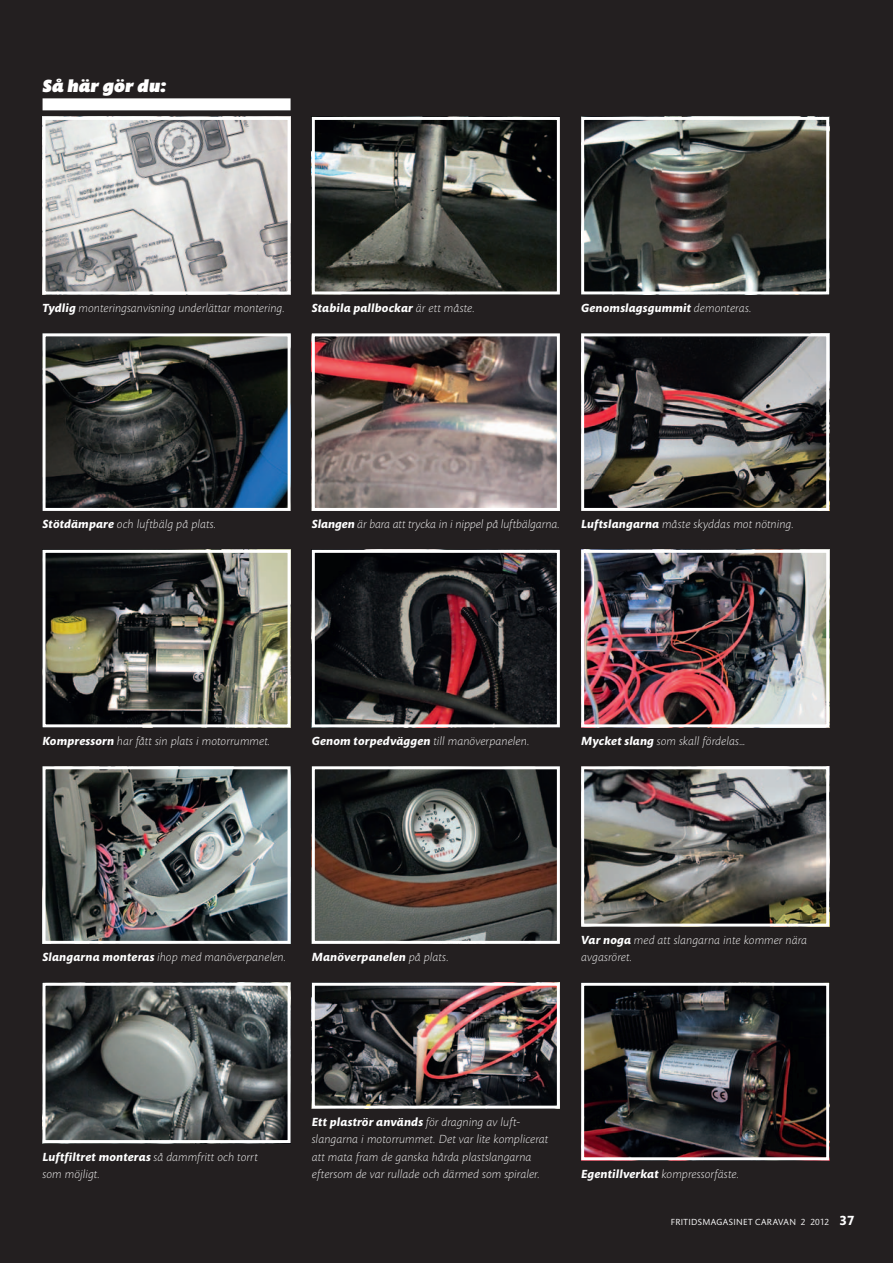
<style>
.page{position:relative;width:893px;height:1263px;background:#231f20}
.page>*{position:absolute;margin:0;border:0;box-sizing:border-box;transform-origin:0 0}
.t1{font:italic 900 18px "Mundo Sans";letter-spacing:.005em;color:#fff}
.t2{font:italic 300 12px/17.2px "Mundo Sans";letter-spacing:.01em;color:#fff}
.t3{font:italic 700 12px "Mundo Sans";letter-spacing:.015em;color:#fff}
.t4{font:9px "Mundo Sans";letter-spacing:.035em;color:#fff}
.s1{font-weight:700}
.s2{font-weight:300}
.s3{font-weight:700;font-size:13.5px}
</style>
<div class="page">
<img style="left:47px;top:770px;width:240px;height:170px">
<div style="left:43px;top:766px;width:248px;height:178px;border:3px solid #fff"></div>
<img style="left:585px;top:554px;width:240px;height:169px">
<div style="left:581px;top:550px;width:248px;height:177px;border:3px solid #fff"></div>
<img style="left:585px;top:987px;width:240px;height:169px">
<div style="left:581px;top:983px;width:248px;height:177px;border:3px solid #fff"></div>
<img style="left:47px;top:987px;width:240px;height:152px">
<div style="left:43px;top:983px;width:248px;height:160px;border:3px solid #fff"></div>
<img style="left:585px;top:121px;width:240px;height:169px">
<div style="left:581px;top:117px;width:248px;height:177px;border:3px solid #fff"></div>
<img style="left:316px;top:770px;width:240px;height:170px">
<div style="left:312px;top:766px;width:248px;height:178px;border:3px solid #fff"></div>
<img style="left:316px;top:554px;width:240px;height:169px">
<div style="left:312px;top:550px;width:248px;height:177px;border:3px solid #fff"></div>
<img style="left:47px;top:554px;width:240px;height:169px">
<div style="left:43px;top:550px;width:248px;height:177px;border:3px solid #fff"></div>
<img style="left:316px;top:121px;width:240px;height:169px">
<div style="left:312px;top:117px;width:248px;height:177px;border:3px solid #fff"></div>
<img style="left:585px;top:337px;width:240px;height:170px">
<div style="left:581px;top:333px;width:248px;height:178px;border:3px solid #fff"></div>
<img style="left:316px;top:337px;width:240px;height:170px">
<div style="left:312px;top:333px;width:248px;height:178px;border:3px solid #fff"></div>
<img style="left:585px;top:770px;width:240px;height:153px">
<div style="left:581px;top:766px;width:248px;height:161px;border:3px solid #fff"></div>
<img style="left:316px;top:987px;width:240px;height:117px">
<div style="left:312px;top:983px;width:248px;height:125px;border:3px solid #fff"></div>
<img style="left:47px;top:337px;width:240px;height:170px">
<div style="left:43px;top:333px;width:248px;height:178px;border:3px solid #fff"></div>
<div style="left:43px;top:98px;width:248px;height:12px;background:#fff"></div>
<img style="left:47px;top:121px;width:240px;height:169px">
<div style="left:43px;top:117px;width:248px;height:177px;border:3px solid #fff"></div>
<p class="t1" style="left:43px;top:76px;width:125px">Så här gör du:</p>
<p class="t2" style="left:43px;top:300px;width:244px"><span class="s1">Tydlig</span> monteringsanvisning underlättar montering.</p>
<p class="t3" style="left:312px;top:301px;width:165px">Stabila pallbockar <span class="s2">är ett måste.</span></p>
<p class="t3" style="left:581px;top:301px;width:172px">Genomslagsgummit <span class="s2">demonteras.</span></p>
<p class="t2" style="left:43px;top:516px;width:175px"><span class="s1">Stötdämpare</span> och luftbälg på plats.</p>
<p class="t2" style="left:312px;top:516px;width:249px"><span class="s1">Slangen</span> är bara att trycka in i nippel på luftbälgarna.</p>
<p class="t2" style="left:581px;top:516px;width:214px"><span class="s1">Luftslangarna</span> måste skyddas mot nötning.</p>
<p class="t2" style="left:43px;top:732px;width:229px"><span class="s1">Kompressorn</span> har fått sin plats i motorrummet.</p>
<p class="t2" style="left:312px;top:732px;width:219px"><span class="s1">Genom torpedväggen</span> till manöverpanelen.</p>
<p class="t2" style="left:581px;top:732px;width:165px"><span class="s1">Mycket slang</span> som skall fördelas…</p>
<p class="t2" style="left:43px;top:948px;width:245px"><span class="s1">Slangarna monteras</span> ihop med manöverpanelen.</p>
<p class="t3" style="left:312px;top:950px;width:138px">Manöverpanelen <span class="s2">på plats.</span></p>
<p class="t2" style="left:581px;top:932px;width:227px"><span class="s1">Var noga</span> med att slangarna inte kommer nära avgasröret.</p>
<p class="t2" style="left:43px;top:1148px;width:217px"><span class="s1">Luftfiltret monteras</span> så dammfritt och torrt som möjligt.</p>
<p class="t2" style="left:312px;top:1114px;width:238px"><span class="s1">Ett plaströr används</span> för dragning av luft&shy;slangarna i motorrummet. Det var lite komplicerat att mata fram de ganska hårda plastslangarna eftersom de var rullade och därmed som spiraler.</p>
<p class="t2" style="left:581px;top:1165px;width:160px"><span class="s1">Egentillverkat</span> kompressorfäste.</p>
<p class="t4" style="left:671px;top:1217px;width:185px">FRITIDSMAGASINET CARAVAN 2 2012 <span class="s3">37</span></p>
</div>
